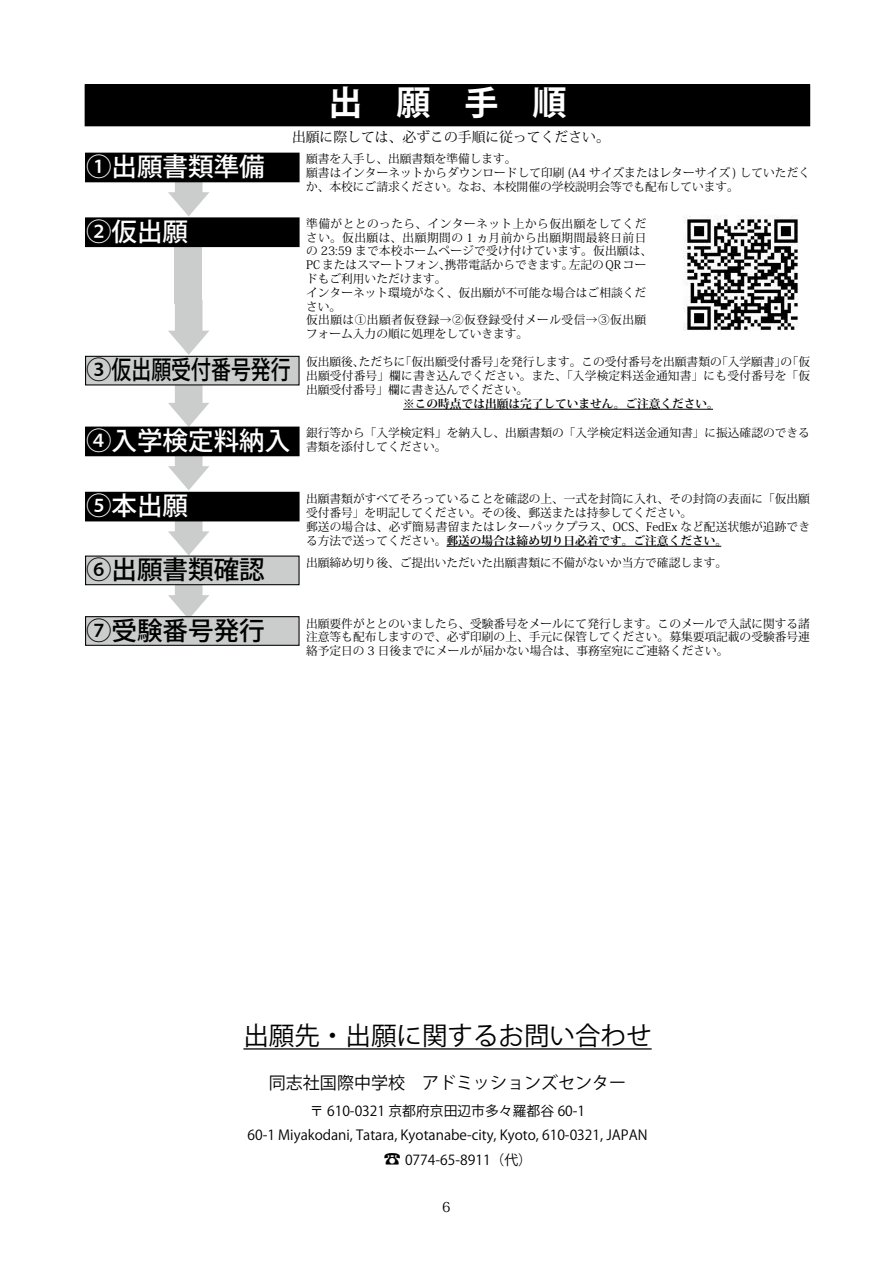
<style>
.page{position:relative;width:893px;height:1263px;background:#fff}
.page>*{position:absolute;margin:0;border:0;box-sizing:border-box;transform-origin:0 0}
.t1{font:700 34.05px "Koz Go Pro";color:#fff}
.t2{font:500 25.5px "Koz Go Pro";color:#000}
.t3{font:500 25.5px "Koz Go Pro";color:#fff}
.t4{font:25.5px "Koz Go Pro";color:#000}
.t5{font:16.95px "Koz Go Pro";color:#000}
.t6{font:13.8px "Koz Go Pro";color:#000}
.t7{font:13.8px "Koz Min Pro";color:#000}
.t8{font:11.7px/13.8px "Koz Min Pro";color:#000}
.t9{font:11.7px/13.8px "Koz Min Pro";letter-spacing:.02em;color:#000}
.t10{font:700 11.7px "Koz Min Pro";color:#000}
.s1{font-weight:700}
.s2{font-size:16.95px}
</style>
<div class="page">
<hr style="left:243px;top:1048px;width:409px;height:1px;background:#000">
<svg style="left:168px;top:521px;width:41px;height:34px"></svg>
<svg style="left:168px;top:585px;width:41px;height:31px"></svg>
<svg style="left:168px;top:182px;width:41px;height:34px"></svg>
<div style="left:85px;top:85px;width:725px;height:41px;background:#000"></div>
<div style="left:86px;top:492px;width:213px;height:29px;background:#000"></div>
<div style="left:86px;top:153px;width:213px;height:29px;background:#000"></div>
<div style="left:86px;top:556px;width:213px;height:29px;background:#cbcccc"></div>
<div style="left:85px;top:555px;width:215px;height:30px;border:1px solid #000"></div>
<div style="left:86px;top:617px;width:213px;height:28px;background:#cbcccc"></div>
<div style="left:85px;top:616px;width:215px;height:30px;border:1px solid #000"></div>
<svg style="left:168px;top:385px;width:41px;height:42px"></svg>
<div style="left:86px;top:356px;width:213px;height:29px;background:#cbcccc"></div>
<div style="left:85px;top:356px;width:215px;height:29px;border:1px solid #000"></div>
<hr style="left:403px;top:409px;width:310px;height:1px;background:#000">
<svg style="left:168px;top:456px;width:41px;height:34px"></svg>
<div style="left:86px;top:427px;width:213px;height:29px;background:#000"></div>
<hr style="left:446px;top:546px;width:275px;height:1px;background:#000">
<div style="left:175px;top:222px;width:27px;height:82px;background:#cbcccc"></div>
<svg style="left:168px;top:300px;width:41px;height:55px"></svg>
<img style="left:683px;top:216px;width:116px;height:115px">
<div style="left:86px;top:218px;width:213px;height:29px;background:#000"></div>
<div style="left:85px;top:217px;width:215px;height:30px;border:1px solid #000"></div>
<h1 class="t1" style="left:328px;top:81px;width:240px">出　願　手　順</h1>
<h2 class="t3" style="left:86px;top:150px;width:180px">①出願書類準備</h2>
<h2 class="t3" style="left:86px;top:215px;width:104px">②仮出願</h2>
<p class="t7" style="left:292px;top:128px;width:319px">出願に際しては、必ずこの手順に従ってください。</p>
<p class="t8" style="left:306px;top:151px;width:505px">願書を入手し、出願書類を準備します。<br>願書はインターネットからダウンロードして印刷 (A4 サイズまたはレターサイズ ) していただくか、本校にご請求ください。なお、本校開催の学校説明会等でも配布しています。</p>
<p class="t9" style="left:306px;top:216px;width:348px">準備がととのったら、インターネット上から仮出願をしてください。仮出願は、出願期間の 1 ヵ月前から出願期間最終日前日の 23:59 まで本校ホームページで受け付けています。仮出願は、<br>PCまたはスマートフォン、携帯電話からできます。左記の QRコードもご利用いただけます。<br>インターネット環境がなく、仮出願が不可能な場合はご相談ください。<br>仮出願は①出願者仮登録→②仮登録受付メール受信→③仮出願フォーム入力の順に処理をしていきます。</p>
<h2 class="t2" style="left:86px;top:354px;width:206px">③仮出願受付番号発行</h2>
<p class="t8" style="left:306px;top:354px;width:505px;text-align:justify">仮出願後、ただちに「仮出願受付番号」を発行します。この受付番号を出願書類の「入学願書」の「仮出願受付番号」欄に書き込んでください。また、「入学検定料送金通知書」にも受付番号を「仮出願受付番号」欄に書き込んでください。</p>
<p class="t10" style="left:403px;top:395px;width:317px">※この時点では出願は完了していません。ご注意ください。</p>
<h2 class="t3" style="left:86px;top:424px;width:206px">④入学検定料納入</h2>
<p class="t8" style="left:306px;top:426px;width:505px">銀行等から「入学検定料」を納入し、出願書類の「入学検定料送金通知書」に振込確認のできる書類を添付してください。</p>
<h2 class="t3" style="left:86px;top:490px;width:104px">⑤本出願</h2>
<h2 class="t2" style="left:86px;top:553px;width:180px">⑥出願書類確認</h2>
<h2 class="t2" style="left:86px;top:614px;width:180px">⑦受験番号発行</h2>
<p class="t8" style="left:306px;top:491px;width:505px">出願書類がすべてそろっていることを確認の上、一式を封筒に入れ、その封筒の表面に「仮出願受付番号」を明記してください。その後、郵送または持参してください。<br>郵送の場合は、必ず簡易書留またはレターパックプラス、OCS、FedEx など配送状態が追跡できる方法で送ってください。<span class="s1">郵送の場合は締め切り日必着です。ご注意ください。</span></p>
<p class="t8" style="left:306px;top:556px;width:422px">出願締め切り後、ご提出いただいた出願書類に不備がないか当方で確認します。</p>
<p class="t8" style="left:306px;top:616px;width:505px;text-align:justify">出願要件がととのいましたら、受験番号をメールにて発行します。このメールで入試に関する諸注意等も配布しますので、必ず印刷の上、手元に保管してください。募集要項記載の受験番号連絡予定日の 3 日後までにメールが届かない場合は、事務室宛にご連絡ください。</p>
<h2 class="t4" style="left:243px;top:1019px;width:410px">出願先・出願に関するお問い合わせ</h2>
<h3 class="t5" style="left:269px;top:1071px;width:359px">同志社国際中学校　アドミッションズセンター</h3>
<p class="t6" style="left:310px;top:1102px;width:277px">〒 610-0321 京都府京田辺市多々羅都谷 60-1</p>
<p class="t6" style="left:247px;top:1126px;width:402px">60-1 Miyakodani, Tatara, Kyotanabe-city, Kyoto, 610-0321, JAPAN</p>
<p class="t6" style="left:384px;top:1151px;width:150px"><span class="s2">☎</span> 0774-65-8911（代）</p>
<p class="t7" style="left:442px;top:1197px;width:10px">6</p>
</div>
